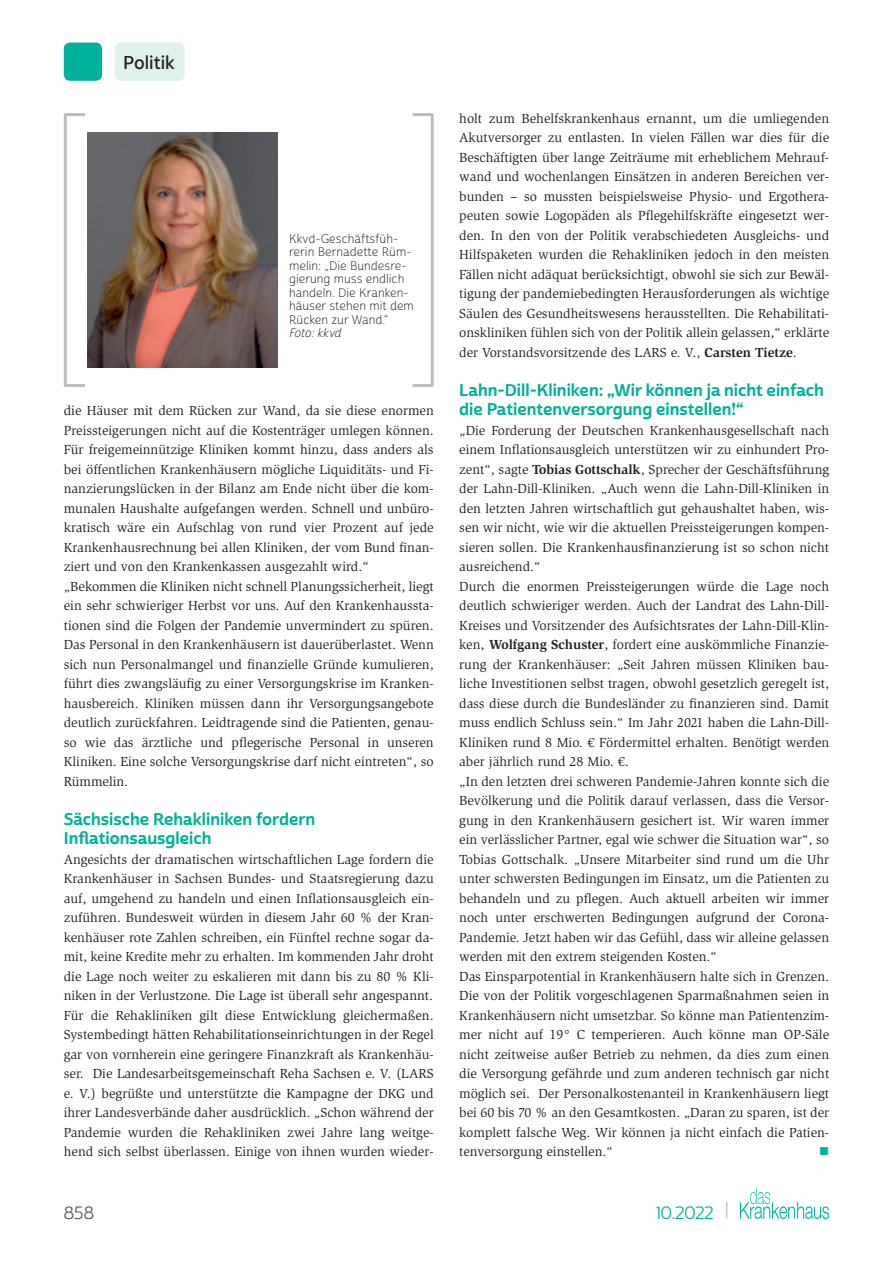
<style>
.page{position:relative;width:893px;height:1263px;background:#fff}
.page>*{position:absolute;margin:0;border:0;box-sizing:border-box;transform-origin:0 0}
.t1{font:18px "Cabrito Sans Nor Dem";letter-spacing:-.005em;color:#231f20}
.t2{font:17.25px "Cabrito Sans Nor Reg";color:#00b19d}
.t3{font:17.25px "Cabrito Sans Nor Reg";color:#57585a}
.t4{font:16.5px/19.5px "Cabrito Sans Nor Bol";color:#00b19d}
.t5{font:13.5px/19.5px "Slimbach Std";color:#231f20}
.t6{font:13.5px "Wingdings";color:#00b19d}
.t7{font:12px/13.5px "Cabrito Sans Nor Lig";color:#231f20}
.t8{font:12px "Cabrito Sans Nor Lig It";letter-spacing:-.005em;color:#231f20}
.s1{font-weight:700}
.s2{font-size:18.9px;color:#bcbdc0}
</style>
<div class="page">
<div style="left:115px;top:43px;width:70px;height:38px;background:#def1ed;border-radius:6px"></div>
<svg style="left:740px;top:1188px;width:89px;height:31px"></svg>
<div style="left:64px;top:43px;width:38px;height:38px;background:#00b19d;border-radius:6px"></div>
<img style="left:87px;top:133px;width:190px;height:235px">
<div style="left:64px;top:113px;width:23px;height:274px;border:3px solid #bcbdc0"></div>
<div style="left:411px;top:113px;width:23px;height:274px;border:3px solid #bcbdc0"></div>
<h1 class="t1" style="left:123px;top:51px;width:53px">Politik</h1>
<p class="t7" style="left:289px;top:232px;width:126px">Kkvd-Geschäftsfüh&shy;rerin Bernadette Rüm&shy;melin: „Die Bundesre&shy;gierung muss endlich handeln. Die Kranken&shy;häuser stehen mit dem<br>Rücken zur Wand.“</p>
<p class="t8" style="left:289px;top:326px;width:54px">Foto: kkvd</p>
<p class="t5" style="left:64px;top:401px;width:371px">die Häuser mit dem Rücken zur Wand, da sie diese enormen Preissteigerungen nicht auf die Kostenträger umlegen können.<br>Für freigemeinnützige Kliniken kommt hinzu, dass anders als bei öffentlichen Krankenhäusern mögliche Liquiditäts- und Fi&shy;nanzierungslücken in der Bilanz am Ende nicht über die kom&shy;munalen Haushalte aufgefangen werden. Schnell und unbüro&shy;kratisch wäre ein Aufschlag von rund vier Prozent auf jede Krankenhausrechnung bei allen Kliniken, der vom Bund finan&shy;ziert und von den Krankenkassen ausgezahlt wird.“ „Bekommen die Kliniken nicht schnell Planungssicherheit, liegt ein sehr schwieriger Herbst vor uns. Auf den Krankenhaussta&shy;tionen sind die Folgen der Pandemie unvermindert zu spüren.<br>Das Personal in den Krankenhäusern ist dauerüberlastet. Wenn sich nun Personalmangel und finanzielle Gründe kumulieren, führt dies zwangsläufig zu einer Versorgungskrise im Kranken&shy;hausbereich. Kliniken müssen dann ihr Versorgungsangebote deutlich zurückfahren. Leidtragende sind die Patienten, genau&shy;so wie das ärztliche und pflegerische Personal in unseren Kliniken. Eine solche Versorgungskrise darf nicht eintreten“, so Rümmelin.</p>
<p class="t4" style="left:64px;top:810px;width:253px">Sächsische Rehakliniken fordern<br>Inflationsausgleich</p>
<p class="t5" style="left:64px;top:850px;width:371px;text-align:justify">Angesichts der dramatischen wirtschaftlichen Lage fordern die Krankenhäuser in Sachsen Bundes- und Staatsregierung dazu auf, umgehend zu handeln und einen Inflationsausgleich ein&shy;zuführen. Bundesweit würden in diesem Jahr 60 % der Kran&shy;kenhäuser rote Zahlen schreiben, ein Fünftel rechne sogar da&shy;mit, keine Kredite mehr zu erhalten. Im kommenden Jahr droht die Lage noch weiter zu eskalieren mit dann bis zu 80 % Kli&shy;niken in der Verlustzone. Die Lage ist überall sehr angespannt.<br>Für die Rehakliniken gilt diese Entwicklung gleichermaßen.<br>Systembedingt hätten Rehabilitationseinrichtungen in der Regel gar von vornherein eine geringere Finanzkraft als Krankenhäu&shy;ser. Die Landesarbeitsgemeinschaft Reha Sachsen e. V. (LARS e. V.) begrüßte und unterstützte die Kampagne der DKG und ihrer Landesverbände daher ausdrücklich. „Schon während der Pandemie wurden die Rehakliniken zwei Jahre lang weitge&shy;hend sich selbst überlassen. Einige von ihnen wurden wieder-</p>
<p class="t5" style="left:459px;top:109px;width:371px;text-align:justify">holt zum Behelfskrankenhaus ernannt, um die umliegenden Akutversorger zu entlasten. In vielen Fällen war dies für die Beschäftigten über lange Zeiträume mit erheblichem Mehrauf&shy;wand und wochenlangen Einsätzen in anderen Bereichen ver&shy;bunden – so mussten beispielsweise Physio- und Ergothera&shy;peuten sowie Logopäden als Pflegehilfskräfte eingesetzt wer&shy;den. In den von der Politik verabschiedeten Ausgleichs- und Hilfspaketen wurden die Rehakliniken jedoch in den meisten Fällen nicht adäquat berücksichtigt, obwohl sie sich zur Bewäl&shy;tigung der pandemiebedingten Herausforderungen als wichtige Säulen des Gesundheitswesens herausstellten. Die Rehabilitati&shy;onskliniken fühlen sich von der Politik allein gelassen,“ erklärte der Vorstandsvorsitzende des LARS e. V., <span class="s1">Carsten Tietze</span>.</p>
<p class="t4" style="left:459px;top:381px;width:366px">Lahn-Dill-Kliniken: „Wir können ja nicht einfach die Patientenversorgung einstellen!“</p>
<p class="t5" style="left:459px;top:421px;width:371px">„Die Forderung der Deutschen Krankenhausgesellschaft nach einem Inflationsausgleich unterstützen wir zu einhundert Pro&shy;zent“, sagte <span class="s1">Tobias Gottschalk</span>, Sprecher der Geschäftsführung der Lahn-Dill-Kliniken. „Auch wenn die Lahn-Dill-Kliniken in den letzten Jahren wirtschaftlich gut gehaushaltet haben, wis&shy;sen wir nicht, wie wir die aktuellen Preissteigerungen kompen&shy;sieren sollen. Die Krankenhausfinanzierung ist so schon nicht ausreichend.“<br>Durch die enormen Preissteigerungen würde die Lage noch deutlich schwieriger werden. Auch der Landrat des Lahn-Dill-Kreises und Vorsitzender des Aufsichtsrates der Lahn-Dill-Klin&shy;ken, <span class="s1">Wolfgang Schuster</span>, fordert eine auskömmliche Finanzie&shy;rung der Krankenhäuser: „Seit Jahren müssen Kliniken bau&shy;liche Investitionen selbst tragen, obwohl gesetzlich geregelt ist, dass diese durch die Bundesländer zu finanzieren sind. Damit muss endlich Schluss sein.“ Im Jahr 2021 haben die Lahn-Dill-Kliniken rund 8 Mio. € Fördermittel erhalten. Benötigt werden aber jährlich rund 28 Mio. €.<br>„In den letzten drei schweren Pandemie-Jahren konnte sich die Bevölkerung und die Politik darauf verlassen, dass die Versor&shy;gung in den Krankenhäusern gesichert ist. Wir waren immer ein verlässlicher Partner, egal wie schwer die Situation war“, so Tobias Gottschalk. „Unsere Mitarbeiter sind rund um die Uhr unter schwersten Bedingungen im Einsatz, um die Patienten zu behandeln und zu pflegen. Auch aktuell arbeiten wir immer noch unter erschwerten Bedingungen aufgrund der Corona-Pandemie. Jetzt haben wir das Gefühl, dass wir alleine gelassen werden mit den extrem steigenden Kosten.“<br>Das Einsparpotential in Krankenhäusern halte sich in Grenzen.<br>Die von der Politik vorgeschlagenen Sparmaßnahmen seien in Krankenhäusern nicht umsetzbar. So könne man Patientenzim&shy;mer nicht auf 19° C temperieren. Auch könne man OP-Säle nicht zeitweise außer Betrieb zu nehmen, da dies zum einen die Versorgung gefährde und zum anderen technisch gar nicht möglich sei. Der Personalkostenanteil in Krankenhäusern liegt bei 60 bis 70 % an den Gesamtkosten. „Daran zu sparen, ist der komplett falsche Weg. Wir können ja nicht einfach die Patien&shy;tenversorgung einstellen.“</p>
<p class="t6" style="left:819px;top:1144px;width:12px">■</p>
<p class="t3" style="left:64px;top:1202px;width:32px">858</p>
<p class="t2" style="left:656px;top:1202px;width:74px">10.2022 <span class="s2">|</span></p>
</div>
